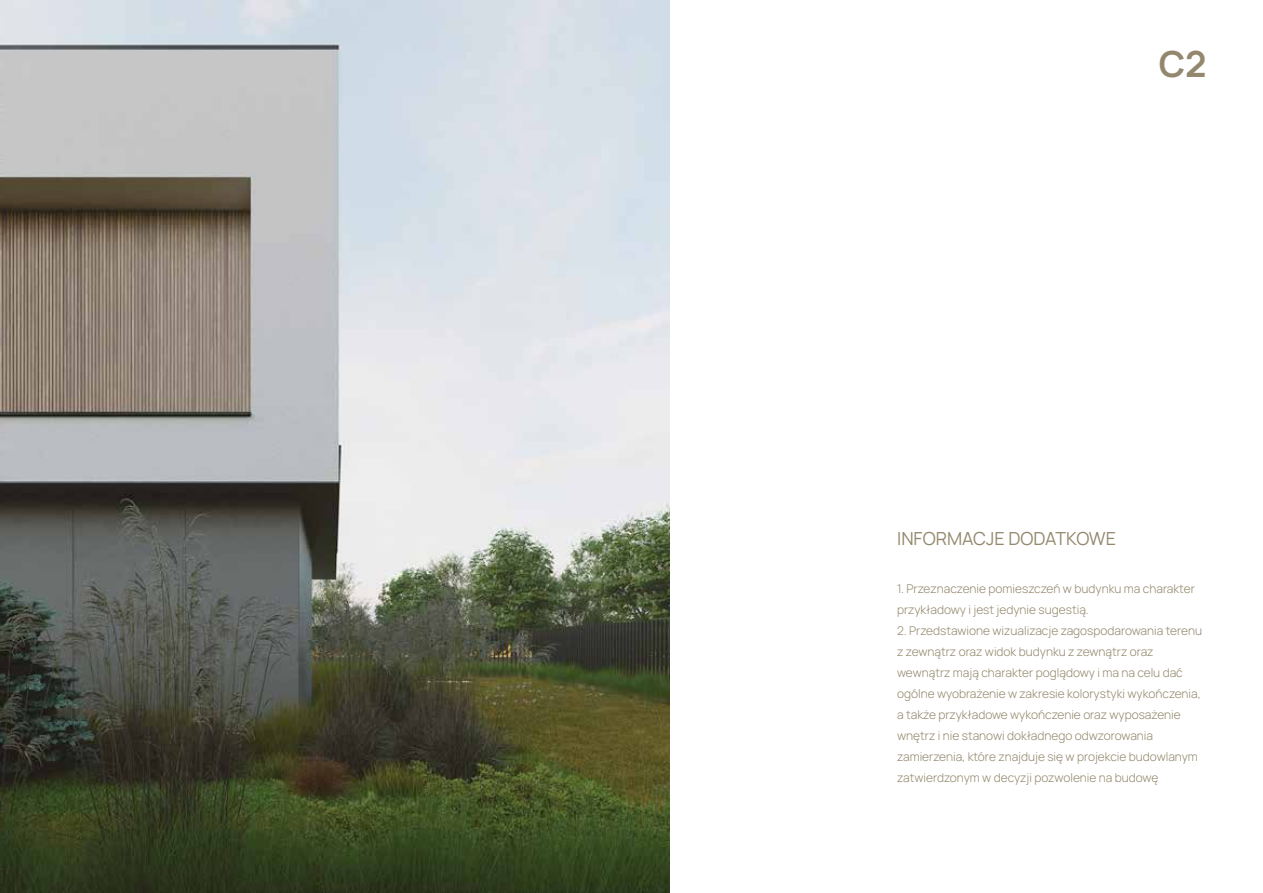
<style>
.page{position:relative;width:1263px;height:893px;background:#fff}
.page>*{position:absolute;margin:0;border:0;box-sizing:border-box;transform-origin:0 0}
.t1{font:700 36px "Manrope";color:#93886d}
.t2{font:18px "Manrope";color:#93886d}
.t3{font:300 12px/21px "Manrope";color:#93886d}
</style>
<div class="page">
<img style="left:0;top:0;width:670px;height:893px">
<h1 class="t1" style="left:1159px;top:41px;width:50px">C2</h1>
<h2 class="t2" style="left:897px;top:528px;width:220px">INFORMACJE DODATKOWE</h2>
<p class="t3" style="left:897px;top:578px;width:299px">1. Przeznaczenie pomieszczeń w budynku ma charakter przykładowy i jest jedynie sugestią.</p>
<p class="t3" style="left:897px;top:620px;width:306px">2. Przedstawione wizualizacje zagospodarowania terenu z zewnątrz oraz widok budynku z zewnątrz oraz wewnątrz mają charakter poglądowy i ma na celu dać ogólne wyobrażenie w zakresie kolorystyki wykończenia, a także przykładowe wykończenie oraz wyposażenie wnętrz i nie stanowi dokładnego odwzorowania zamierzenia, które znajduje się w projekcie budowlanym zatwierdzonym w decyzji pozwolenie na budowę</p>
</div>
